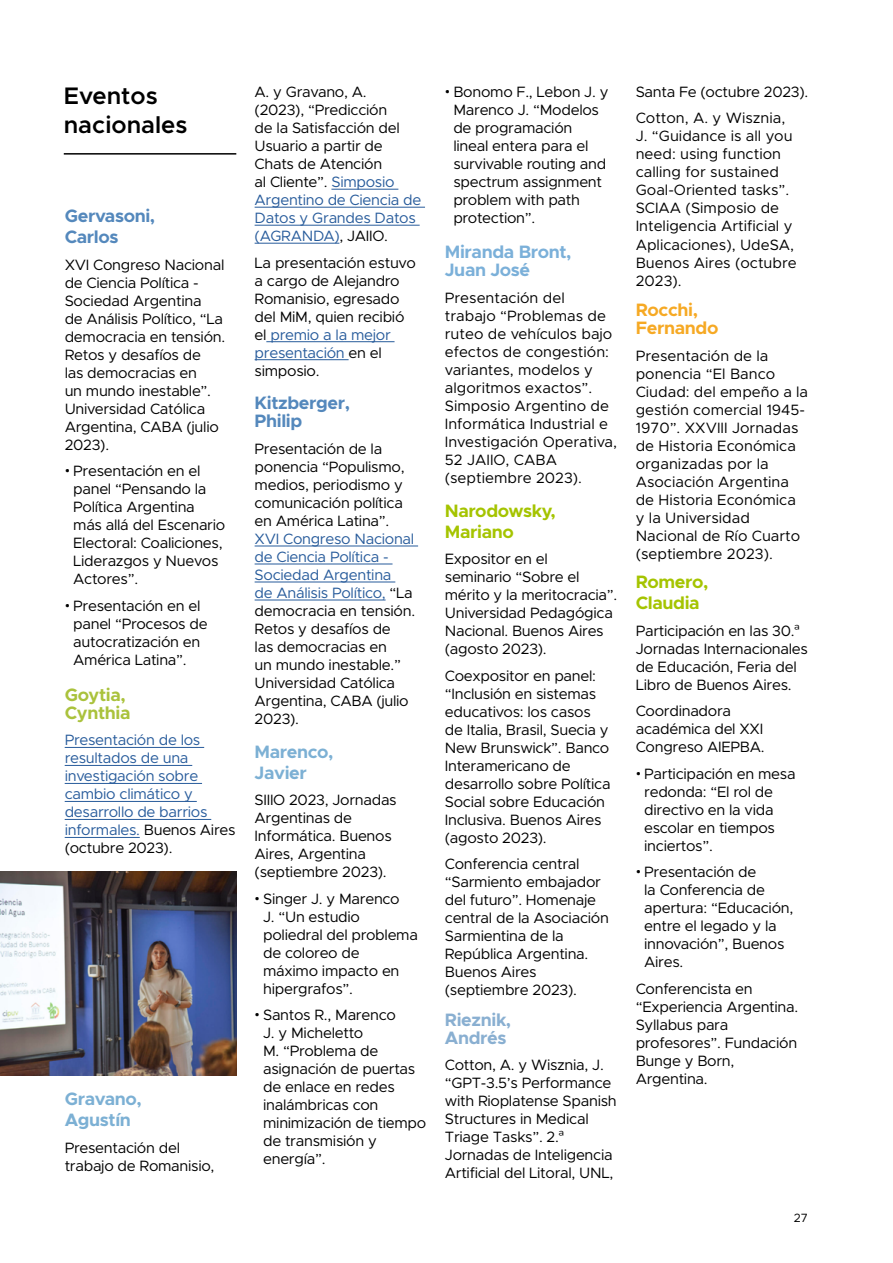
<style>
.page{position:relative;width:893px;height:1263px;background:#fff}
.page>*{position:absolute;margin:0;border:0;box-sizing:border-box;transform-origin:0 0}
.t1{font:600 24px/28.8px "Metropolis";color:#000}
.t2{font:700 18px/21px "Metropolis";letter-spacing:-.02em;color:#5488bc}
.t3{font:700 18px/21px "Metropolis";letter-spacing:-.02em;color:#a5c400}
.t4{font:700 18px/21px "Metropolis";letter-spacing:-.02em;color:#7cb0d4}
.t5{font:700 18px/18px "Metropolis";letter-spacing:-.02em;color:#7bb0d9}
.t6{font:700 18px/18px "Metropolis";letter-spacing:-.02em;color:#f6a924}
.t7{font:700 18px/18px "Metropolis";letter-spacing:-.02em;color:#aac23c}
.t8{font:700 18px/18px "Metropolis";letter-spacing:-.02em;color:#89afd1}
.t9{font:15px/18px "Metropolis";letter-spacing:-.02em;color:#000}
.t10{font:15px/18px "Metropolis";color:#000}
.t11{font:15px/18px "Metropolis";letter-spacing:-.02em;color:#275b9b}
.t12{font:12px "Metropolis";color:#000}
.s1{color:#275b9b}
.s2{font-family:"Helvetica"}
.s3{color:#000}
.s4{font-family:"Montserrat";font-weight:100}
</style>
<div class="page">
<hr style="left:65px;top:747px;width:139px;height:1px;background:#275b9b">
<hr style="left:65px;top:765px;width:127px;height:1px;background:#275b9b">
<hr style="left:65px;top:783px;width:137px;height:1px;background:#275b9b">
<hr style="left:65px;top:801px;width:132px;height:1px;background:#275b9b">
<hr style="left:65px;top:819px;width:146px;height:1px;background:#275b9b">
<hr style="left:65px;top:837px;width:75px;height:1px;background:#275b9b">
<hr style="left:331px;top:189px;width:67px;height:1px;background:#275b9b">
<hr style="left:255px;top:207px;width:170px;height:1px;background:#275b9b">
<hr style="left:255px;top:225px;width:165px;height:1px;background:#275b9b">
<hr style="left:255px;top:243px;width:84px;height:1px;background:#275b9b">
<hr style="left:266px;top:341px;width:129px;height:1px;background:#275b9b">
<hr style="left:255px;top:359px;width:94px;height:1px;background:#275b9b">
<hr style="left:255px;top:546px;width:163px;height:1px;background:#275b9b">
<hr style="left:255px;top:564px;width:137px;height:1px;background:#275b9b">
<hr style="left:255px;top:582px;width:140px;height:1px;background:#275b9b">
<hr style="left:255px;top:600px;width:131px;height:1px;background:#275b9b">
<hr style="left:64px;top:153px;width:172px;height:2px;background:#000">
<img style="left:0;top:872px;width:236px;height:204px">
<h1 class="t1" style="left:64px;top:82px;width:125px">Eventos nacionales</h1>
<p class="t9" style="left:255px;top:83px;width:168px">A. y Gravano, A.<br>(2023), “Predicción<br>de la Satisfacción del<br>Usuario a partir de<br>Chats de Atención<br>al Cliente”. <span class="s1">Simposio<br>Argentino de Ciencia de<br>Datos y Grandes Datos (AGRANDA)</span>, JAIIO.</p>
<p class="t9" style="left:255px;top:253px;width:163px">La presentación estuvo a cargo de Alejandro<br>Romanisio, egresado del MiM, quien recibió el <span class="s1">premio a la mejor presentación</span> en el simposio.</p>
<p class="t2" style="left:255px;top:394px;width:97px;line-height:18px">Kitzberger,<br>Philip</p>
<p class="t9" style="left:255px;top:440px;width:152px">Presentación de la ponencia “Populismo, medios, periodismo y comunicación política en América Latina”.</p>
<p class="t9" style="left:255px;top:530px;width:162px"><span class="s1">XVI Congreso Nacional de Ciencia Política -<br>Sociedad Argentina<br>de Análisis Político,</span> “La democracia en tensión.<br>Retos y desafíos de<br>las democracias en<br>un mundo inestable.”<br>Universidad Católica<br>Argentina, CABA (julio<br>2023).</p>
<p class="t4" style="left:255px;top:741px;width:80px">Marenco,<br>Javier</p>
<p class="t9" style="left:255px;top:791px;width:144px">SIIIO 2023, Jornadas<br>Argentinas de<br>Informática. Buenos<br>Aires, Argentina (septiembre 2023).</p>
<p class="t9" style="left:263px;top:890px;width:156px;text-indent:-9px"><span class="s2">•</span> Singer J. y Marenco<br>J. “Un estudio poliedral del problema de coloreo de máximo impacto en hipergrafos”.</p>
<p class="t9" style="left:263px;top:1006px;width:165px;text-indent:-9px"><span class="s2">•</span> Santos R., Marenco<br>J. y Micheletto<br>M. “Problema de asignación de puertas de enlace en redes inalámbricas con minimización de tiempo de transmisión y energía”.</p>
<p class="t2" style="left:65px;top:206px;width:92px">Gervasoni,<br>Carlos</p>
<p class="t9" style="left:65px;top:256px;width:162px">XVI Congreso Nacional de Ciencia Política -<br>Sociedad Argentina<br>de Análisis Político, “La democracia en tensión.<br>Retos y desafíos de<br>las democracias en<br>un mundo inestable”.<br>Universidad Católica<br>Argentina, CABA (julio<br>2023).</p>
<p class="t9" style="left:73px;top:462px;width:154px;text-indent:-9px"><span class="s2">•</span> Presentación en el panel “Pensando la<br>Política Argentina más allá del Escenario<br>Electoral: Coaliciones,<br>Liderazgos y Nuevos<br>Actores”.</p>
<p class="t9" style="left:73px;top:597px;width:136px;text-indent:-9px"><span class="s2">•</span> Presentación en el panel “Procesos de autocratización en<br>América Latina”.</p>
<p class="t7" style="left:65px;top:686px;width:67px">Goytia,<br>Cynthia</p>
<p class="t11" style="left:65px;top:731px;width:172px">Presentación de los resultados de una investigación sobre cambio climático y desarrollo de barrios informales. <span class="s3">Buenos Aires (octubre 2023).</span></p>
<p class="t4" style="left:65px;top:1089px;width:79px">Gravano,<br>Agustín</p>
<p class="t9" style="left:65px;top:1139px;width:151px">Presentación del trabajo de Romanisio,</p>
<p class="t9" style="left:453px;top:83px;width:157px;text-indent:-9px"><span class="s2">•</span> Bonomo F., Lebon J. y<br>Marenco J. “Modelos de programación lineal entera para el survivable routing and spectrum assignment problem with path protection”.</p>
<p class="t5" style="left:445px;top:243px;width:128px">Miranda Bront,<br>Juan José</p>
<p class="t10" style="left:445px;top:289px;width:174px">Presentación del trabajo “Problemas de ruteo de vehículos bajo efectos de congestión: variantes, modelos y algoritmos exactos”.<br>Simposio Argentino de<br>Informática Industrial e<br>Investigación Operativa,<br>52 JAIIO, CABA (septiembre 2023).</p>
<p class="t3" style="left:445px;top:500px;width:112px">Narodowsky,<br>Mariano</p>
<p class="t9" style="left:445px;top:550px;width:174px">Expositor en el seminario “Sobre el mérito y la meritocracia”.<br>Universidad Pedagógica<br>Nacional. Buenos Aires (agosto 2023).</p>
<p class="t9" style="left:445px;top:666px;width:167px">Coexpositor en panel: “Inclusión en sistemas educativos: los casos de Italia, Brasil, Suecia y<br>New Brunswick”. Banco<br>Interamericano de desarrollo sobre Política<br>Social sobre Educación<br>Inclusiva. Buenos Aires (agosto 2023).</p>
<p class="t9" style="left:445px;top:855px;width:166px">Conferencia central “Sarmiento embajador del futuro”. Homenaje central de la Asociación<br>Sarmientina de la<br>República Argentina.<br>Buenos Aires (septiembre 2023).</p>
<p class="t8" style="left:445px;top:1011px;width:68px">Rieznik,<br>Andrés</p>
<p class="t9" style="left:445px;top:1056px;width:173px">Cotton, A. y Wisznia, J. “GPT-3.5’s Performance with Rioplatense Spanish<br>Structures in Medical<br>Triage Tasks”. 2.<span class="s4">ª<br></span>Jornadas de Inteligencia<br>Artificial del Litoral, UNL,</p>
<p class="t9" style="left:636px;top:79px;width:174px;line-height:26.5px">Santa Fe (octubre 2023).<br>Cotton, A. y Wisznia,</p>
<p class="t10" style="left:636px;top:127px;width:163px">J. “Guidance is all you need: using function calling for sustained<br>Goal-Oriented tasks”.<br>SCIAA (Simposio de<br>Inteligencia Artificial y<br>Aplicaciones), UdeSA,<br>Buenos Aires (octubre<br>2023).</p>
<p class="t6" style="left:636px;top:301px;width:84px">Rocchi,<br>Fernando</p>
<p class="t10" style="left:636px;top:347px;width:174px">Presentación de la ponencia “El Banco<br>Ciudad: del empeño a la gestión comercial 1945-<br>1970”. XXVIII Jornadas de Historia Económica organizadas por la<br>Asociación Argentina de Historia Económica y la Universidad<br>Nacional de Río Cuarto (septiembre 2023).</p>
<p class="t3" style="left:636px;top:572px;width:74px">Romero,<br>Claudia</p>
<p class="t9" style="left:636px;top:622px;width:174px">Participación en las 30.<span class="s4">ª<br></span>Jornadas Internacionales de Educación, Feria del<br>Libro de Buenos Aires.</p>
<p class="t9" style="left:636px;top:702px;width:130px">Coordinadora académica del XXI<br>Congreso AIEPBA.</p>
<p class="t9" style="left:644px;top:765px;width:153px;text-indent:-9px"><span class="s2">•</span> Participación en mesa redonda: “El rol de directivo en la vida escolar en tiempos inciertos”.</p>
<p class="t9" style="left:644px;top:863px;width:151px;text-indent:-9px"><span class="s2">•</span> Presentación de<br>la Conferencia de apertura: “Educación, entre el legado y la innovación”, Buenos<br>Aires.</p>
<p class="t9" style="left:636px;top:980px;width:164px">Conferencista en “Experiencia Argentina.<br>Syllabus para profesores”. Fundación<br>Bunge y Born,<br>Argentina.</p>
<p class="t12" style="left:794px;top:1210px;width:16px">27</p>
</div>
